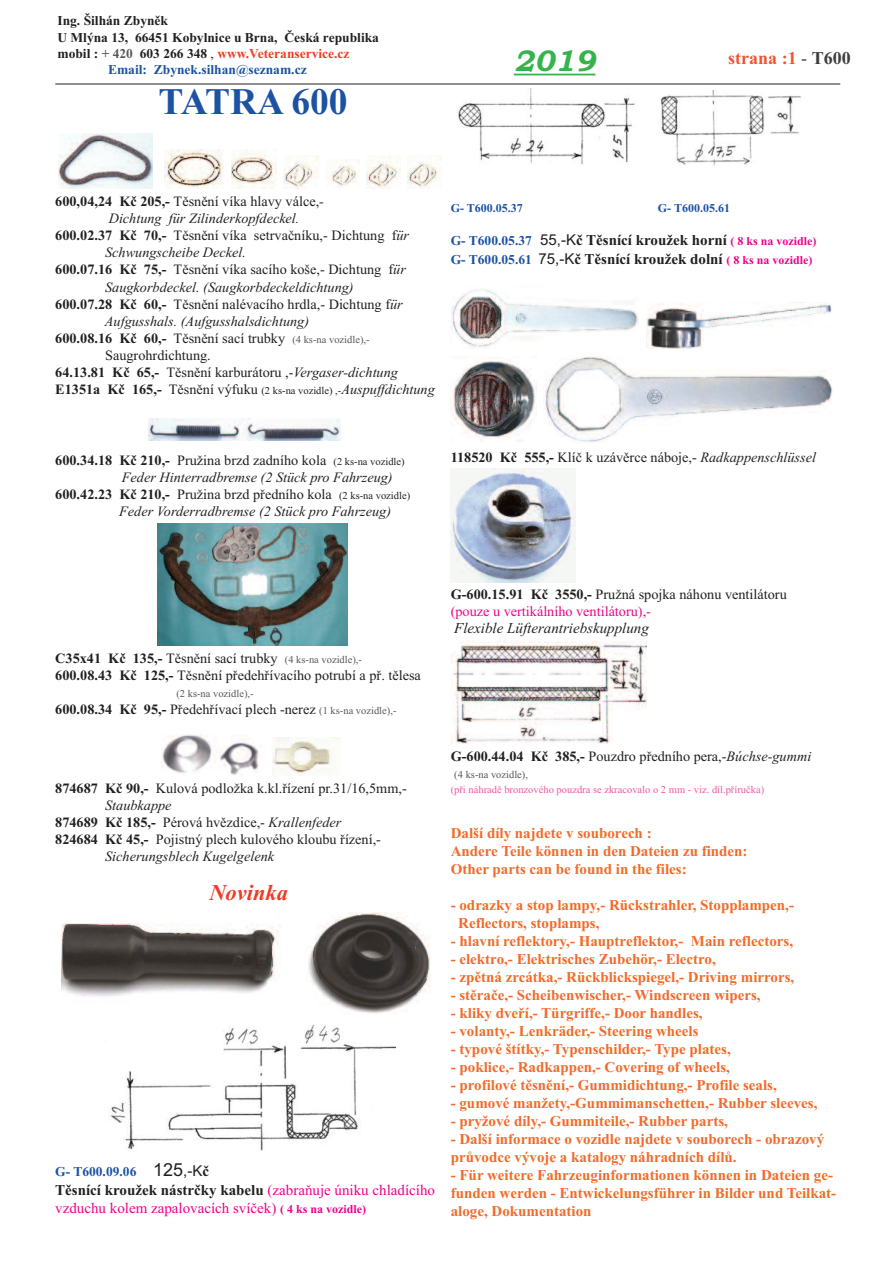
<style>
.page{position:relative;width:893px;height:1263px;background:#fff}
.page>*{position:absolute;margin:0;border:0;box-sizing:border-box;transform-origin:0 0}
.t1{font:700 37.5px "Times New Roman";color:#1c52a4}
.t2{font:italic 700 30px "Bookman Old Style";color:#36b44b}
.t3{font:italic 700 22.5px "Times New Roman";color:#ef3c25}
.t4{font:700 18px "Times New Roman";color:#f05431}
.t5{font:700 15px/18px "Times New Roman";color:#f36a2a}
.t6{font:700 15px/19.4px "Times New Roman";color:#231f20}
.t7{font:15px/18px "Times New Roman";color:#ed028c}
.t8{font:italic 15px "Times New Roman";color:#231f20}
.t9{font:14.25px/17.1px "Times New Roman";color:#231f20}
.t10{font:italic 14.25px "Times New Roman";color:#231f20}
.t11{font:14.25px/17.1px "Times New Roman";color:#ed028c}
.t12{font:700 13.5px "Times New Roman";color:#231f20}
.t13{font:700 13.5px "Times New Roman";color:#1c52a4}
.t14{font:700 13.5px "Times New Roman";color:#ef3c25}
.t15{font:700 12px "Times New Roman";color:#1c52a4}
.t16{font:10.5px "Times New Roman";color:#ef59a1}
.t17{font:10.5px "Times New Roman";color:#231f20}
.t18{font:10.5px "Times New Roman";color:#57585a}
.s1{color:#231f20}
.s2{color:#57585a}
.s3{font-weight:400;color:#231f20}
.s4{font-weight:400;color:#3e3e3f}
.s5{color:#3e3e3f}
.s6{font-weight:700}
.s7{font-style:italic}
.s8{font-size:10.5px;color:#57585a}
.s9{font-weight:700;font-size:14.25px}
.s10{font-size:14.25px}
.s11{font-style:italic;font-size:14.25px}
.s12{font-size:13.5px;color:#1c52a4}
.s13{font-family:"Arial";font-weight:400}
.s14{font-size:12px;color:#ed028c}
.s15{font-size:10.5px}
.s16{font-family:"Arial";font-weight:400;font-size:18px;color:#231f20}
.s17{font-family:"Arial";font-weight:400;font-size:15px;color:#231f20}
.s18{font-size:15px;color:#231f20}
.s19{font-weight:700;color:#231f20}
.s20{font-weight:700;font-size:12px}
</style>
<div class="page">
<hr style="left:55px;top:84px;width:785px;height:1px;background:#231f20">
<img style="left:110px;top:1026px;width:285px;height:125px">
<img style="left:62px;top:912px;width:369px;height:102px">
<img style="left:161px;top:734px;width:101px;height:41px">
<img style="left:272px;top:737px;width:69px;height:38px">
<img style="left:157px;top:523px;width:190px;height:123px">
<img style="left:148px;top:418px;width:193px;height:22px">
<svg style="left:152px;top:133px;width:1px;height:56px"></svg>
<img style="left:58px;top:133px;width:94px;height:56px">
<img style="left:164px;top:149px;width:60px;height:40px">
<img style="left:231px;top:149px;width:45px;height:40px">
<img style="left:283px;top:155px;width:37px;height:34px">
<img style="left:327px;top:160px;width:33px;height:27px">
<img style="left:367px;top:155px;width:33px;height:34px">
<img style="left:407px;top:155px;width:35px;height:34px">
<img style="left:451px;top:641px;width:196px;height:102px">
<img style="left:451px;top:469px;width:124px;height:113px">
<img style="left:544px;top:357px;width:289px;height:85px">
<img style="left:451px;top:358px;width:86px;height:83px">
<img style="left:647px;top:303px;width:185px;height:46px">
<img style="left:451px;top:289px;width:188px;height:59px">
<img style="left:660px;top:91px;width:141px;height:74px">
<img style="left:457px;top:88px;width:178px;height:76px">
<hr style="left:514px;top:74px;width:81px;height:1px;background:#36b44b">
<p class="t12" style="left:57px;top:13px;width:112px">Ing. Šilhán Zbyněk</p>
<p class="t12" style="left:57px;top:29px;width:323px">U Mlýna 13, 66451 Kobylnice u Brna, Česká republika</p>
<p class="t14" style="left:57px;top:45px;width:294px"><span class="s1">mobil :</span> <span class="s2">+ 420</span> <span class="s1">603 266 348</span> <span class="s3">,</span> www.Veteranservice.cz</p>
<p class="t13" style="left:108px;top:61px;width:200px">Email: Zbynek.silhan@seznam.cz</p>
<h1 class="t1" style="left:158px;top:79px;width:191px">TATRA 600</h1>
<h2 class="t2" style="left:514px;top:43px;width:83px">2019</h2>
<p class="t4" style="left:728px;top:47px;width:124px">strana :1 <span class="s4">-</span> <span class="s5">T600</span></p>
<p class="t9" style="left:55px;top:193px;width:270px"><span class="s6">600,04,24 Kč 205,-</span> Těsnění víka hlavy válce,<span class="s7">-</span></p>
<p class="t10" style="left:109px;top:210px;width:192px">Dichtung für Zilinderkopfdeckel.</p>
<p class="t9" style="left:55px;top:227px;width:355px"><span class="s6">600.02.37 Kč 70,-</span> Těsnění víka setrvačníku,- Dichtung f<span class="s7">ür</span></p>
<p class="t10" style="left:105px;top:244px;width:142px">Schwungscheibe Deckel.</p>
<p class="t9" style="left:55px;top:261px;width:352px"><span class="s6">600.07.16 Kč 75,-</span> Těsnění víka sacího koše,- Dichtung f<span class="s7">ür</span></p>
<p class="t10" style="left:105px;top:278px;width:250px">Saugkorbdeckel. (Saugkorbdeckeldichtung)</p>
<p class="t9" style="left:55px;top:295px;width:349px"><span class="s6">600.07.28 Kč 60,-</span> Těsnění nalévacího hrdla,- Dichtung f<span class="s7">ür</span></p>
<p class="t10" style="left:105px;top:313px;width:206px">Aufgusshals. (Aufgusshalsdichtung)</p>
<p class="t9" style="left:55px;top:329px;width:316px"><span class="s6">600.08.16 Kč 60,-</span> Těsnění sací trubky <span class="s8">(4 ks-na vozidle),-</span></p>
<p class="t9" style="left:105px;top:346px;width:107px">Saugrohrdichtung.</p>
<p class="t9" style="left:55px;top:364px;width:344px"><span class="s6">64.13.81 Kč 65,-</span> Těsnění karburátoru ,-<span class="s7">Vergaser-dichtung</span></p>
<p class="t17" style="left:55px;top:384px;width:381px"><span class="s9">E1351a Kč 165,-</span> <span class="s10">Těsnění výfuku</span> (2 ks-na vozidle) ,-<span class="s11">Auspuffdichtung</span></p>
<p class="t15" style="left:451px;top:201px;width:74px">G- T600.05.37</p>
<p class="t15" style="left:658px;top:201px;width:74px">G- T600.05.61</p>
<p class="t6" style="left:451px;top:230px;width:367px"><span class="s12">G- T600.05.37</span> <span class="s13">55,-K</span>č Těsnící kroužek horní <span class="s14">( 8 ks na vozidle)<br></span><span class="s12">G- T600.05.61</span> <span class="s13">75,-K</span>č Těsnící kroužek dolní <span class="s14">( 8 ks na vozidle)</span></p>
<p class="t9" style="left:55px;top:451px;width:351px"><span class="s6">600.34.18 Kč 210,-</span> Pružina brzd zadního kola <span class="s15">(2 ks-na vozidle)</span></p>
<p class="t10" style="left:122px;top:468px;width:272px">Feder Hinterradbremse (2 Stück pro Fahrzeug)</p>
<p class="t9" style="left:55px;top:485px;width:356px"><span class="s6">600.42.23 Kč 210,-</span> Pružina brzd předního kola <span class="s15">(2 ks-na vozidle)</span></p>
<p class="t10" style="left:119px;top:503px;width:273px">Feder Vorderradbremse (2 Stück pro Fahrzeug)</p>
<p class="t9" style="left:451px;top:448px;width:367px"><span class="s6">118520 Kč 555,-</span> Klíč k uzávěrce náboje,- <span class="s7">Radkappenschlüssel</span></p>
<p class="t9" style="left:55px;top:649px;width:367px"><span class="s6">C35x41 Kč 135,-</span> Těsnění sací trubky <span class="s8">(4 ks-na vozidle),-<br></span><span class="s6">600.08.43 Kč 125,-</span> Těsnění předehřívacího potrubí a př. tělesa</p>
<p class="t18" style="left:176px;top:687px;width:79px">(2 ks-na vozidle),-</p>
<p class="t9" style="left:55px;top:701px;width:343px"><span class="s6">600.08.34 Kč 95,-</span> Předehřívací plech -nerez <span class="s8">(1 ks-na vozidle),-</span></p>
<p class="t9" style="left:55px;top:779px;width:353px"><span class="s6">874687 Kč 90,-</span> Kulová podložka k.kl.řízení pr.31/16,5mm,-</p>
<p class="t10" style="left:105px;top:796px;width:68px">Staubkappe</p>
<p class="t9" style="left:55px;top:813px;width:288px"><span class="s6">874689 Kč 185,-</span> Pérová hvězdice,- <span class="s7">Krallenfeder</span></p>
<p class="t9" style="left:55px;top:830px;width:327px"><span class="s6">824684 Kč 45,-</span> Pojistný plech kulového kloubu řízení,-</p>
<p class="t10" style="left:105px;top:848px;width:170px">Sicherungsblech Kugelgelenk</p>
<h3 class="t3" style="left:209px;top:879px;width:80px">Novinka</h3>
<p class="t13" style="left:55px;top:1163px;width:155px">G- T600.09.06 <span class="s16">125</span><span class="s17">,-K</span><span class="s18">č</span></p>
<p class="t7" style="left:55px;top:1180px;width:381px"><span class="s19">Těsnící kroužek nástrčky kabelu</span> (zabraňuje úniku chladícího vzduchu kolem zapalovacích svíček) <span class="s20">( 4 ks na vozidle)</span></p>
<p class="t11" style="left:451px;top:585px;width:338px"><span class="s19">G-600.15.91 Kč 3550,-</span> <span class="s1">Pružná spojka náhonu ventilátoru </span>(pouze u vertikálního ventilátoru),-</p>
<p class="t8" style="left:454px;top:619px;width:196px">Flexible Lüfterantriebskupplung</p>
<p class="t9" style="left:451px;top:747px;width:362px"><span class="s6">G-600.44.04 Kč 385,-</span> Pouzdro předního pera,-<span class="s7">Búchse-gummi</span></p>
<p class="t18" style="left:454px;top:768px;width:75px">(4 ks-na vozidle),</p>
<p class="t16" style="left:451px;top:783px;width:315px">(při náhradě bronzového pouzdra se zkracovalo o 2 mm - viz. díl.příručka)</p>
<p class="t5" style="left:451px;top:824px;width:298px">Další díly najdete v souborech :<br>Andere Teile können in den Dateien zu finden:<br>Other parts can be found in the files:</p>
<p class="t5" style="left:458px;top:896px;width:337px;text-indent:-8px">- odrazky a stop lampy,- Rückstrahler, Stopplampen,-<br>Reflectors, stoplamps,</p>
<p class="t5" style="left:451px;top:932px;width:344px">- hlavní reflektory,- Hauptreflektor,- Main reflectors,</p>
<p class="t5" style="left:451px;top:950px;width:267px">- elektro,- Elektrisches Zubehör,- Electro,</p>
<p class="t5" style="left:451px;top:968px;width:345px">- zpětná zrcátka,- Rückblickspiegel,- Driving mirrors,</p>
<p class="t5" style="left:451px;top:986px;width:311px">- stěrače,- Scheibenwischer,- Windscreen wipers,</p>
<p class="t5" style="left:451px;top:1004px;width:253px">- kliky dveří,- Türgriffe,- Door handles,</p>
<p class="t5" style="left:451px;top:1022px;width:249px">- volanty,- Lenkräder,- Steering wheels</p>
<p class="t5" style="left:451px;top:1040px;width:282px">- typové štítky,- Typenschilder,- Type plates,</p>
<p class="t5" style="left:451px;top:1058px;width:281px">- poklice,- Radkappen,- Covering of wheels,</p>
<p class="t5" style="left:451px;top:1076px;width:328px">- profilové těsnění,- Gummidichtung,- Profile seals,</p>
<p class="t5" style="left:451px;top:1094px;width:368px">- gumové manžety,-Gummimanschetten,- Rubber sleeves,</p>
<p class="t5" style="left:451px;top:1112px;width:279px">- pryžové díly,- Gummiteile,- Rubber parts,</p>
<p class="t5" style="left:451px;top:1130px;width:375px">- Další informace o vozidle najdete v souborech - obrazový průvodce vývoje a katalogy náhradních dílů.</p>
<p class="t5" style="left:451px;top:1166px;width:387px">- Für weitere Fahrzeuginformationen können in Dateien ge&shy;funden werden - Entwickelungsführer in Bilder und Teilkat&shy;aloge, Dokumentation</p>
</div>
